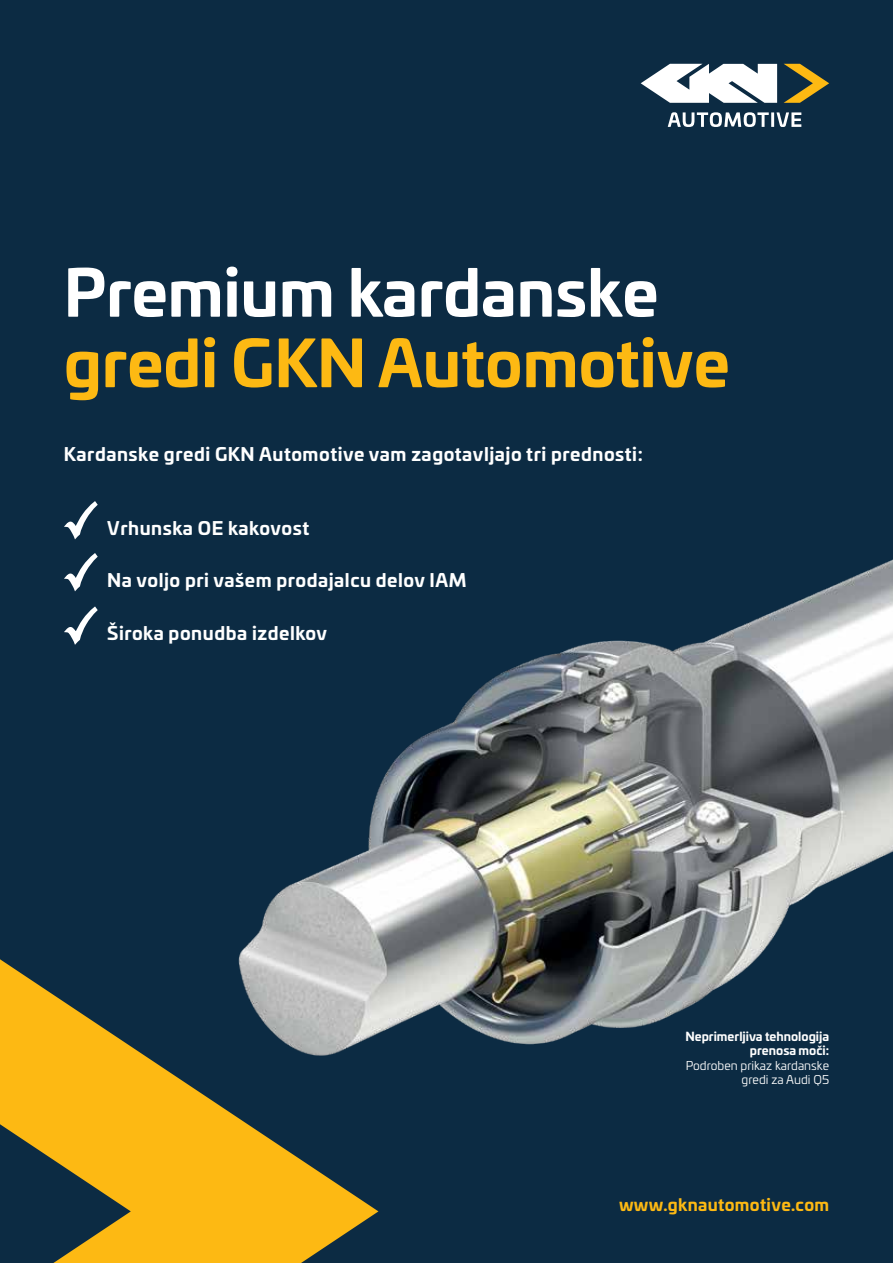
<style>
.page{position:relative;width:893px;height:1263px;background:#0c2b43}
.page>*{position:absolute;margin:0;border:0;box-sizing:border-box;transform-origin:0 0}
.t1{font:700 63px "Univia Pro";color:#fdb913}
.t2{font:700 63px "Univia Pro";color:#fff}
.t3{font:700 18px "Univia Pro";letter-spacing:.03em;color:#fff}
.t4{font:700 16.5px "Univia Pro";letter-spacing:.02em;color:#fdb913}
.t5{font:700 12px/14.4px "Univia Pro";color:#fff;text-align:right}
.t6{font:12px/14.4px "Univia Pro";color:#fff;text-align:right}
</style>
<div class="page">
<svg style="left:64px;top:501px;width:34px;height:39px"></svg>
<svg style="left:64px;top:553px;width:34px;height:39px"></svg>
<svg style="left:64px;top:606px;width:34px;height:39px"></svg>
<svg style="left:0;top:959px;width:378px;height:304px;fill:#fdb913"></svg>
<svg style="left:641px;top:64px;width:136px;height:39px"></svg>
<svg style="left:784px;top:64px;width:45px;height:39px"></svg>
<svg style="left:668px;top:112px;width:101px;height:15px"></svg>
<hr style="left:771px;top:112px;width:3px;height:15px;background:#fff">
<svg style="left:776px;top:112px;width:25px;height:15px"></svg>
<img style="left:200px;top:559px;width:693px;height:562px">
<h1 class="t2" style="left:64px;top:243px;width:596px">Premium kardanske</h1>
<h1 class="t1" style="left:64px;top:313px;width:667px">gredi GKN Automotive</h1>
<p class="t3" style="left:64px;top:440px;width:580px">Kardanske gredi GKN Automotive vam zagotavljajo tri prednosti:</p>
<p class="t3" style="left:107px;top:513px;width:203px">Vrhunska OE kakovost</p>
<p class="t3" style="left:107px;top:565px;width:361px">Na voljo pri vašem prodajalcu delov IAM</p>
<p class="t3" style="left:107px;top:619px;width:221px">Široka ponudba izdelkov</p>
<p class="t5" style="left:685px;top:1028px;width:145px">Neprimerljiva tehnologija prenosa moči:</p>
<p class="t6" style="left:686px;top:1058px;width:145px">Podroben prikaz kardanske gredi za Audi Q5</p>
<p class="t4" style="left:619px;top:1192px;width:212px">www.gknautomotive.com</p>
</div>
